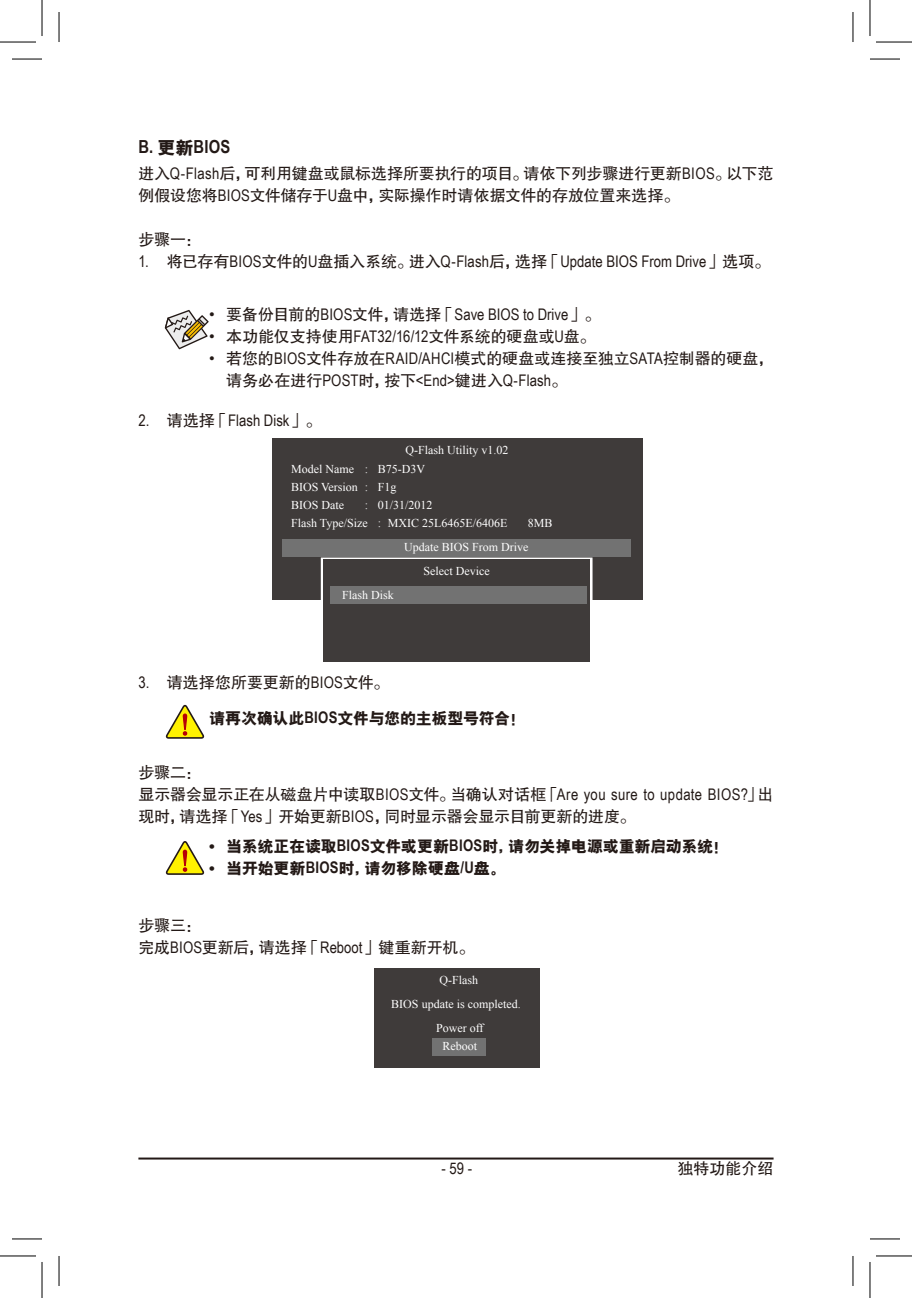
<style>
.page{position:relative;width:912px;height:1298px;background:#fff}
.page>*{position:absolute;margin:0;border:0;box-sizing:border-box;transform-origin:0 0}
._09pt-Bold{font:700 18px "Arial Narrow";color:#231916}
._08pt-body{font:16px/22px "FZHTJW GB1 0";letter-spacing:-.01em;color:#231916}
._08pt-body_tab3{font:16px/22px "FZHTJW GB1 0";letter-spacing:-.005em;color:#231916}
._08pt-body_tab5{font:16px "Arial Narrow";color:#231916}
._08pt-body_tab3-2{font:16px "H Yb 9 gj";letter-spacing:-.01em;color:#231916}
._08pt-body_tab3-3{font:16px "Arial Narrow";color:#231916}
._08pt-body_tab5-2{font:16px "FZHTJW GB1 0";color:#231916}
._08pt-bold{font:16px "H Yb 9 gj";letter-spacing:-.015em;color:#231916}
.BIOS_Screen{font:12px "Times New Roman";color:#fff}
.BIOS_Screen_title{font:12px "Times New Roman";color:#fff}
.s1{font-family:"H Yb 9 gj";font-weight:400}
.s2{font-family:"Arial Narrow"}
.s3{font-family:"FZHTJW GB1 0"}
.s4{font-family:"Arial"}
.s5{font-family:"Arial Narrow";font-weight:700}
.s6{font-family:"Arial";font-weight:700}
</style>
<div class="page">
<hr style="left:138px;top:1157px;width:635px;height:2px;background:#231916">
<svg style="left:165px;top:310px;width:44px;height:39px"></svg>
<svg style="left:166px;top:704px;width:39px;height:35px"></svg>
<svg style="left:166px;top:841px;width:39px;height:34px"></svg>
<div style="left:269px;top:436px;width:375px;height:167px;background:#3f3b3a;border:2px solid #fff"></div>
<div style="left:272px;top:438px;width:370px;height:161px;background:#3f3b3a"></div>
<div style="left:282px;top:539px;width:348px;height:17px;background:#727272"></div>
<svg style="left:321px;top:557px;width:271px;height:105px"></svg>
<div style="left:323px;top:559px;width:267px;height:102px;background:#3f3b3a"></div>
<div style="left:330px;top:586px;width:256px;height:17px;background:#727272"></div>
<div style="left:374px;top:968px;width:165px;height:100px;background:#3f3b3a"></div>
<div style="left:431px;top:1038px;width:54px;height:17px;background:#727272"></div>
<hr style="left:12px;top:59px;width:30px;height:1px;background:#000">
<hr style="left:870px;top:59px;width:30px;height:1px;background:#000">
<hr style="left:12px;top:1238px;width:30px;height:1px;background:#000">
<hr style="left:870px;top:1238px;width:30px;height:1px;background:#000">
<hr style="left:59px;top:12px;width:1px;height:30px;background:#000">
<hr style="left:59px;top:1255px;width:1px;height:30px;background:#000">
<hr style="left:852px;top:12px;width:1px;height:30px;background:#000">
<hr style="left:852px;top:1255px;width:1px;height:30px;background:#000">
<hr style="left:0;top:42px;width:36px;height:1px;background:#000">
<hr style="left:876px;top:42px;width:36px;height:1px;background:#000">
<hr style="left:0;top:1255px;width:36px;height:1px;background:#000">
<hr style="left:876px;top:1255px;width:36px;height:1px;background:#000">
<hr style="left:42px;top:0;width:1px;height:36px;background:#000">
<hr style="left:42px;top:1261px;width:1px;height:36px;background:#000">
<hr style="left:869px;top:0;width:1px;height:36px;background:#000">
<hr style="left:869px;top:1261px;width:1px;height:36px;background:#000">
<p class="_09pt-Bold" style="left:138px;top:133px;width:93px">B. <span class="s1">更新</span>BIOS</p>
<p class="_08pt-body" style="left:138px;top:163px;width:636px">进入<span class="s2">Q-Flash</span>后，可利用键盘或鼠标选择所要执行的项目。请依下列步骤进行更新<span class="s2">BIOS</span>。以下范例假设您将<span class="s2">BIOS</span>文件储存于<span class="s2">U</span>盘中，实际操作时请依据文件的存放位置来选择。</p>
<p class="_08pt-body_tab5-2" style="left:138px;top:231px;width:64px">步骤一：</p>
<p class="_08pt-body_tab5" style="left:138px;top:250px;width:633px">1. <span class="s3">将已存有</span>BIOS<span class="s3">文件的</span>U<span class="s3">盘插入系统。进入</span>Q-Flash<span class="s3">后，选择「</span>Update BIOS From Drive<span class="s3">」选项。</span></p>
<p class="_08pt-body_tab3-3" style="left:209px;top:302px;width:393px"><span class="s4">•</span> <span class="s3">要备份目前的</span>BIOS<span class="s3">文件，请选择「</span>Save BIOS to Drive<span class="s3">」。</span></p>
<p class="_08pt-body_tab3" style="left:209px;top:325px;width:388px"><span class="s4">•</span> 本功能仅支持使用<span class="s2">FAT32/16/12</span>文件系统的硬盘或<span class="s2">U</span>盘。</p>
<p class="_08pt-body_tab3" style="left:226px;top:347px;width:549px;text-indent:-17px"><span class="s4">•</span> 若您的<span class="s2">BIOS</span>文件存放在<span class="s2">RAID/AHCI</span>模式的硬盘或连接至独立<span class="s2">SATA</span>控制器的硬盘，请务必在进行<span class="s2">POST</span>时，按下<span class="s2">&lt;End&gt;</span>键进入<span class="s2">Q-Flash</span>。</p>
<p class="_08pt-body_tab5" style="left:138px;top:409px;width:185px">2. <span class="s3">请选择「</span>Flash Disk<span class="s3">」。</span></p>
<p class="BIOS_Screen_title" style="left:405px;top:441px;width:105px">Q-Flash Utility v1.02</p>
<p class="BIOS_Screen" style="left:291px;top:461px;width:135px">Model Name : B75-D3V</p>
<p class="BIOS_Screen" style="left:291px;top:479px;width:107px">BIOS Version : F1g</p>
<p class="BIOS_Screen" style="left:291px;top:497px;width:54px">BIOS Date</p>
<p class="BIOS_Screen" style="left:365px;top:497px;width:69px">: 01/31/2012</p>
<p class="BIOS_Screen" style="left:291px;top:515px;width:218px">Flash Type/Size : MXIC 25L6465E/6406E</p>
<p class="BIOS_Screen" style="left:528px;top:515px;width:26px">8MB</p>
<p class="BIOS_Screen" style="left:404px;top:538px;width:126px">Update BIOS From Drive</p>
<p class="BIOS_Screen_title" style="left:423px;top:562px;width:68px">Select Device</p>
<p class="BIOS_Screen" style="left:342px;top:586px;width:53px">Flash Disk</p>
<p class="_08pt-body_tab5-2" style="left:138px;top:673px;width:252px"><span class="s2">3.</span> 请选择您所要更新的<span class="s2">BIOS</span>文件。</p>
<p class="_08pt-bold" style="left:209px;top:710px;width:318px">请再次确认此<span class="s5">BIOS</span>文件与您的主板型号符合！</p>
<p class="_08pt-body" style="left:138px;top:761px;width:64px">步骤二：</p>
<p class="_08pt-body" style="left:138px;top:783px;width:636px">显示器会显示正在从磁盘片中读取<span class="s2">BIOS</span>文件。当确认对话框「<span class="s2">Are you sure to update BIOS?</span>」出现时，请选择「<span class="s2">Yes</span>」开始更新<span class="s2">BIOS</span>，同时显示器会显示目前更新的进度。</p>
<p class="_08pt-body_tab3-2" style="left:209px;top:837px;width:520px"><span class="s6">•</span> 当系统正在读取<span class="s5">BIOS</span>文件或更新<span class="s5">BIOS</span>时，请勿关掉电源或重新启动系统！</p>
<p class="_08pt-body_tab3-2" style="left:209px;top:859px;width:298px"><span class="s6">•</span> 当开始更新<span class="s5">BIOS</span>时，请勿移除硬盘<span class="s5">/U</span>盘。</p>
<p class="_08pt-body" style="left:138px;top:914px;width:64px">步骤三：</p>
<p class="_08pt-body" style="left:138px;top:936px;width:337px">完成<span class="s2">BIOS</span>更新后，请选择「<span class="s2">Reboot</span>」键重新开机。</p>
<p class="BIOS_Screen_title" style="left:439px;top:972px;width:40px">Q-Flash</p>
<p class="BIOS_Screen" style="left:391px;top:996px;width:131px">BIOS update is completed.</p>
<p class="BIOS_Screen" style="left:436px;top:1019px;width:49px">Power off</p>
<p class="BIOS_Screen" style="left:442px;top:1037px;width:36px">Reboot</p>
<p class="_08pt-body_tab5" style="left:441px;top:1156px;width:32px">-59-</p>
<p class="_08pt-body" style="left:677px;top:1157px;width:97px">独特功能介绍</p>
</div>
